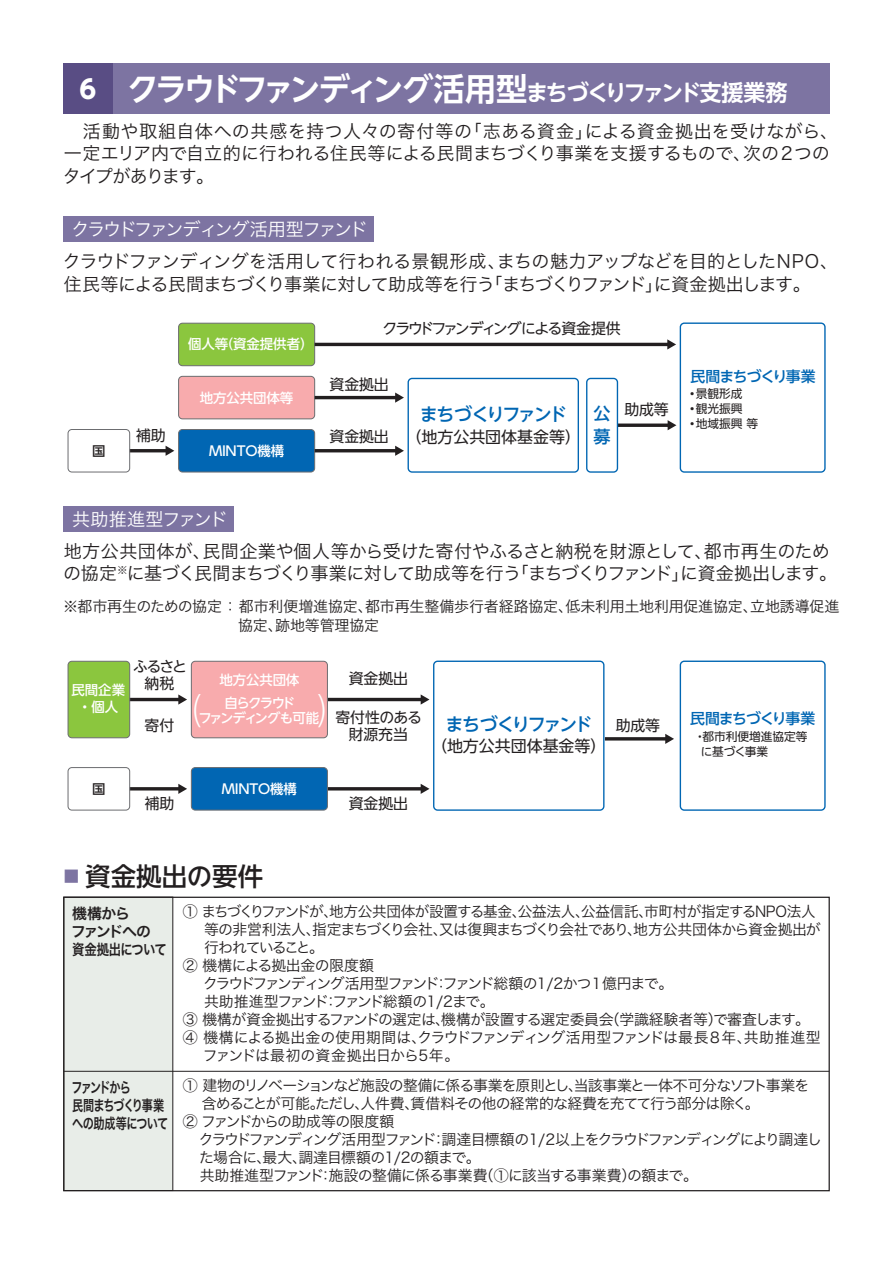
<style>
.page{position:relative;width:893px;height:1263px;background:#fff}
.page>*{position:absolute;margin:0;border:0;box-sizing:border-box;transform-origin:0 0}
.t1{font:700 31.95px "UD Shin Go NT Pro De";letter-spacing:-.09em;color:#fff}
.t2{font:500 25.5px "UD Shin Go NT Pro";color:#231f20}
.t3{font:18px/22.5px "Hira Kaku Pro W3";letter-spacing:-.025em;color:#231f20}
.t4{font:18px/22.5px "Hira Kaku Pro W3";color:#231f20}
.t5{font:500 18px "UD Shin Go NT Pro";letter-spacing:-.125em;color:#0166b3}
.t6{font:18px "Hira Kaku Pro W3";letter-spacing:-.125em;color:#fff}
.t7{font:18px "Hira Kaku Pro W3";letter-spacing:-.02em;color:#fff}
.t8{font:500 16.95px/23.7px "UD Shin Go NT Pro";color:#0166b3}
.t9{font:15.9px "UD Shin Go NT Pro";color:#231f20}
.t10{font:15px/19.2px "Hira Kaku Pro W3";letter-spacing:-.01em;color:#231f20}
.t11{font:14.85px "Hira Kaku Pro W3";letter-spacing:-.055em;color:#231f20}
.t12{font:14.85px "Hira Kaku Pro W3";letter-spacing:-.02em;color:#231f20}
.t13{font:14.85px "Hira Kaku Pro W3";letter-spacing:-.025em;color:#231f20}
.t14{font:14.85px "Hira Kaku Pro W3";letter-spacing:-.09em;color:#231f20}
.t15{font:14.85px/17px "UD Shin Go NT Pro";letter-spacing:-.01em;color:#231f20;text-align:center}
.t16{font:14.85px "Hira Kaku Pro W3";letter-spacing:-.105em;color:#231f20}
.t17{font:14.85px/18px "Hira Kaku Pro W6";letter-spacing:-.08em;color:#231f20;scale:.75 1}
.t18{font:14.85px/18px "Hira Kaku Pro W6";letter-spacing:-.08em;color:#231f20}
.t19{font:14.85px "UD Shin Go NT Pro";letter-spacing:-.115em;color:#231f20}
.t20{font:500 14.85px "UD Shin Go NT Pro";letter-spacing:-.075em;color:#0166b3}
.t21{font:14.85px "Hira Kaku Pro W3";letter-spacing:-.035em;color:#231f20}
.t22{font:14.85px "Hira Kaku Pro W3";letter-spacing:-.11em;color:#231f20}
.t23{font:500 13.5px/17px "UD Shin Go NT Pro";letter-spacing:-.01em;color:#fff;text-align:center}
.t24{font:500 13.5px/14.9px "UD Shin Go NT Pro";letter-spacing:-.125em;color:#fff;text-align:center}
.t25{font:500 13.5px "UD Shin Go NT Pro";color:#231f20}
.t26{font:11.7px/14.9px "UD Shin Go NT Pro";color:#231f20}
.s1{font-family:"UD Shin Go NT Pro";font-size:25.5px}
.s2{font-size:22.5px}
</style>
<div class="page">
<div style="left:64px;top:897px;width:109px;height:293px;background:#e8ede8"></div>
<hr style="left:64px;top:1071px;width:765px;height:1px;background:#231f20">
<div style="left:64px;top:64px;width:765px;height:50px;background:#7d74a2"></div>
<div style="left:64px;top:64px;width:49px;height:50px;background:#594d84"></div>
<div style="left:408px;top:378px;width:171px;height:95px;border:1px solid #0166b3;border-radius:4px"></div>
<div style="left:680px;top:322px;width:146px;height:151px;border:1px solid #0166b3;border-radius:4px"></div>
<div style="left:680px;top:660px;width:146px;height:151px;border:1px solid #0166b3;border-radius:4px"></div>
<div style="left:179px;top:429px;width:136px;height:43px;background:#0166b3;border-radius:4px"></div>
<div style="left:178px;top:429px;width:137px;height:43px;border:1px solid #6c6d70;border-radius:4px"></div>
<hr style="left:128px;top:449px;width:39px;height:3px;background:#231f20">
<svg style="left:166px;top:446px;width:8px;height:10px"></svg>
<hr style="left:128px;top:698px;width:52px;height:3px;background:#231f20">
<svg style="left:178px;top:694px;width:9px;height:11px"></svg>
<hr style="left:128px;top:787px;width:52px;height:3px;background:#231f20">
<svg style="left:178px;top:784px;width:9px;height:10px"></svg>
<div style="left:68px;top:429px;width:62px;height:43px;border:1px solid #6c6d70;border-radius:4px"></div>
<svg style="left:618px;top:423px;width:50px;height:4px"></svg>
<svg style="left:668px;top:420px;width:8px;height:10px"></svg>
<div style="left:586px;top:378px;width:32px;height:95px;border:1px solid #0166b3;border-radius:4px"></div>
<div style="left:179px;top:323px;width:136px;height:43px;background:#8bc63e;border-radius:4px"></div>
<div style="left:178px;top:323px;width:137px;height:43px;border:1px solid #6c6d70;border-radius:4px"></div>
<div style="left:179px;top:376px;width:136px;height:43px;background:#f8abad;border-radius:4px"></div>
<div style="left:178px;top:376px;width:137px;height:43px;border:1px solid #6c6d70;border-radius:4px"></div>
<div style="left:433px;top:660px;width:171px;height:151px;border:1px solid #0166b3;border-radius:4px"></div>
<hr style="left:327px;top:787px;width:95px;height:3px;background:#231f20">
<svg style="left:421px;top:784px;width:8px;height:10px"></svg>
<hr style="left:327px;top:698px;width:95px;height:3px;background:#231f20">
<svg style="left:421px;top:694px;width:8px;height:11px"></svg>
<hr style="left:315px;top:449px;width:82px;height:3px;background:#231f20">
<svg style="left:395px;top:446px;width:9px;height:10px"></svg>
<hr style="left:315px;top:396px;width:82px;height:3px;background:#231f20">
<svg style="left:395px;top:392px;width:9px;height:11px"></svg>
<hr style="left:315px;top:343px;width:354px;height:3px;background:#231f20">
<svg style="left:667px;top:339px;width:9px;height:10px"></svg>
<div style="left:191px;top:767px;width:136px;height:43px;background:#0166b3;border-radius:4px"></div>
<div style="left:191px;top:767px;width:137px;height:43px;border:1px solid #6c6d70;border-radius:4px"></div>
<div style="left:68px;top:767px;width:62px;height:43px;border:1px solid #6c6d70;border-radius:4px"></div>
<hr style="left:605px;top:737px;width:62px;height:3px;background:#231f20">
<svg style="left:665px;top:734px;width:9px;height:10px"></svg>
<div style="left:191px;top:661px;width:136px;height:77px;background:#f8abad;border-radius:4px"></div>
<div style="left:191px;top:661px;width:137px;height:77px;border:1px solid #6c6d70;border-radius:4px"></div>
<div style="left:68px;top:661px;width:62px;height:77px;background:#8bc63e;border-radius:4px"></div>
<div style="left:68px;top:661px;width:62px;height:77px;border:1px solid #6c6d70;border-radius:4px"></div>
<div style="left:64px;top:217px;width:310px;height:25px;background:#7d74a2"></div>
<div style="left:64px;top:506px;width:170px;height:25px;background:#7d74a2"></div>
<h1 class="t1" style="left:80px;top:63px;width:709px"><span class="s1">6</span> クラウドファンディング活用型<span class="s2">まちづくりファンド支援業務</span></h1>
<p class="t4" style="left:63px;top:118px;width:777px">　活動や取組自体への共感を持つ人々の寄付等の「志ある資金」による資金拠出を受けながら、一定エリア内で自立的に行われる住民等による民間まちづくり事業を支援するもので、次の２つのタイプがあります。</p>
<p class="t6" style="left:71px;top:213px;width:298px">クラウドファンディング活用型ファンド</p>
<p class="t3" style="left:63px;top:249px;width:777px">クラウドファンディングを活用して行われる景観形成、まちの魅力アップなどを目的としたNPO、住民等による民間まちづくり事業に対して助成等を行う「まちづくりファンド」に資金拠出します。</p>
<p class="t23" style="left:188px;top:335px;width:127px">個人等（資金提供者）</p>
<p class="t23" style="left:200px;top:389px;width:95px">地方公共団体等</p>
<p class="t15" style="left:136px;top:427px;width:31px">補助</p>
<p class="t25" style="left:92px;top:439px;width:15px">国</p>
<p class="t23" style="left:209px;top:442px;width:77px">MINTO機構</p>
<p class="t7" style="left:72px;top:503px;width:157px">共助推進型ファンド</p>
<p class="t19" style="left:382px;top:317px;width:240px">クラウドファンディングによる資金提供</p>
<p class="t15" style="left:330px;top:375px;width:61px">資金拠出</p>
<p class="t15" style="left:330px;top:427px;width:61px">資金拠出</p>
<p class="t5" style="left:420px;top:400px;width:149px">まちづくりファンド</p>
<p class="t9" style="left:406px;top:424px;width:177px">（地方公共団体基金等）</p>
<p class="t8" style="left:594px;top:401px;width:18px">公募</p>
<p class="t15" style="left:624px;top:401px;width:46px">助成等</p>
<p class="t20" style="left:691px;top:364px;width:127px">民間まちづくり事業</p>
<p class="t26" style="left:691px;top:386px;width:54px"><sup>●</sup> 景観形成</p>
<p class="t26" style="left:691px;top:401px;width:54px"><sup>●</sup> 観光振興</p>
<p class="t26" style="left:691px;top:415px;width:69px"><sup>●</sup> 地域振興 等</p>
<p class="t3" style="left:63px;top:538px;width:775px">地方公共団体が、民間企業や個人等から受けた寄付やふるさと納税を財源として、都市再生のための協定<sup>※</sup>に基づく民間まちづくり事業に対して助成等を行う「まちづくりファンド」に資金拠出します。</p>
<p class="t10" style="left:238px;top:595px;width:603px;text-indent:-175px">※都市再生のための協定 ： 都市利便増進協定、都市再生整備歩行者経路協定、低未利用土地利用促進協定、立地誘導促進協定、跡地等管理協定</p>
<p class="t23" style="left:71px;top:681px;width:55px">民間企業・個人</p>
<p class="t15" style="left:133px;top:657px;width:55px">ふるさと納税</p>
<p class="t15" style="left:145px;top:716px;width:31px">寄付</p>
<p class="t23" style="left:219px;top:671px;width:82px">地方公共団体</p>
<p class="t24" style="left:199px;top:695px;width:122px">自らクラウド<br>ファンディングも可能</p>
<p class="t25" style="left:92px;top:778px;width:15px">国</p>
<p class="t23" style="left:222px;top:780px;width:77px">MINTO機構</p>
<p class="t15" style="left:145px;top:794px;width:31px">補助</p>
<p class="t15" style="left:349px;top:670px;width:61px">資金拠出</p>
<p class="t15" style="left:335px;top:708px;width:88px">寄付性のある財源充当</p>
<p class="t15" style="left:349px;top:794px;width:61px">資金拠出</p>
<h2 class="t2" style="left:64px;top:855px;width:201px"><sup>■</sup> 資金拠出の要件</h2>
<p class="t5" style="left:445px;top:709px;width:149px">まちづくりファンド</p>
<p class="t9" style="left:431px;top:733px;width:177px">（地方公共団体基金等）</p>
<p class="t15" style="left:616px;top:717px;width:46px">助成等</p>
<p class="t20" style="left:690px;top:707px;width:127px">民間まちづくり事業</p>
<p class="t26" style="left:701px;top:728px;width:108px;text-indent:-7px">・都市利便増進協定等に基づく事業</p>
<p class="t18" style="left:71px;top:904px;width:97px">機構から<br>ファンドへの資金拠出について</p>
<p class="t17" style="left:71px;top:1077px;width:131px">ファンドから<br>民間まちづくり事業への助成等について</p>
<p class="t13" style="left:183px;top:898px;width:634px">① まちづくりファンドが、地方公共団体が設置する基金、公益法人、公益信託、市町村が指定するNPO法人</p>
<p class="t11" style="left:204px;top:916px;width:618px">等の非営利法人、指定まちづくり会社、又は復興まちづくり会社であり、地方公共団体から資金拠出が</p>
<p class="t22" style="left:204px;top:934px;width:122px">行われていること。</p>
<p class="t21" style="left:183px;top:952px;width:193px">② 機構による拠出金の限度額</p>
<p class="t16" style="left:203px;top:970px;width:472px">クラウドファンディング活用型ファンド：ファンド総額の1/2かつ１億円まで。</p>
<p class="t11" style="left:204px;top:988px;width:292px">共助推進型ファンド：ファンド総額の1/2まで。</p>
<p class="t11" style="left:183px;top:1006px;width:629px">③ 機構が資金拠出するファンドの選定は、機構が設置する選定委員会（学識経験者等）で審査します。</p>
<p class="t12" style="left:183px;top:1024px;width:639px">④ 機構による拠出金の使用期間は、クラウドファンディング活用型ファンドは最長８年、共助推進型</p>
<p class="t12" style="left:203px;top:1042px;width:258px">ファンドは最初の資金拠出日から5年。</p>
<p class="t11" style="left:183px;top:1072px;width:628px">① 建物のリノベーションなど施設の整備に係る事業を原則とし、当該事業と一体不可分なソフト事業を</p>
<p class="t11" style="left:202px;top:1090px;width:559px">含めることが可能。ただし、人件費、賃借料その他の経常的な経費を充てて行う部分は除く。</p>
<p class="t11" style="left:183px;top:1108px;width:213px">② ファンドからの助成等の限度額</p>
<p class="t14" style="left:199px;top:1126px;width:625px">クラウドファンディング活用型ファンド：調達目標額の1/2以上をクラウドファンディングにより調達し</p>
<p class="t11" style="left:199px;top:1144px;width:283px">た場合に、最大、調達目標額の1/2の額まで。</p>
<p class="t11" style="left:200px;top:1162px;width:500px">共助推進型ファンド：施設の整備に係る事業費（①に該当する事業費）の額まで。</p>
</div>
